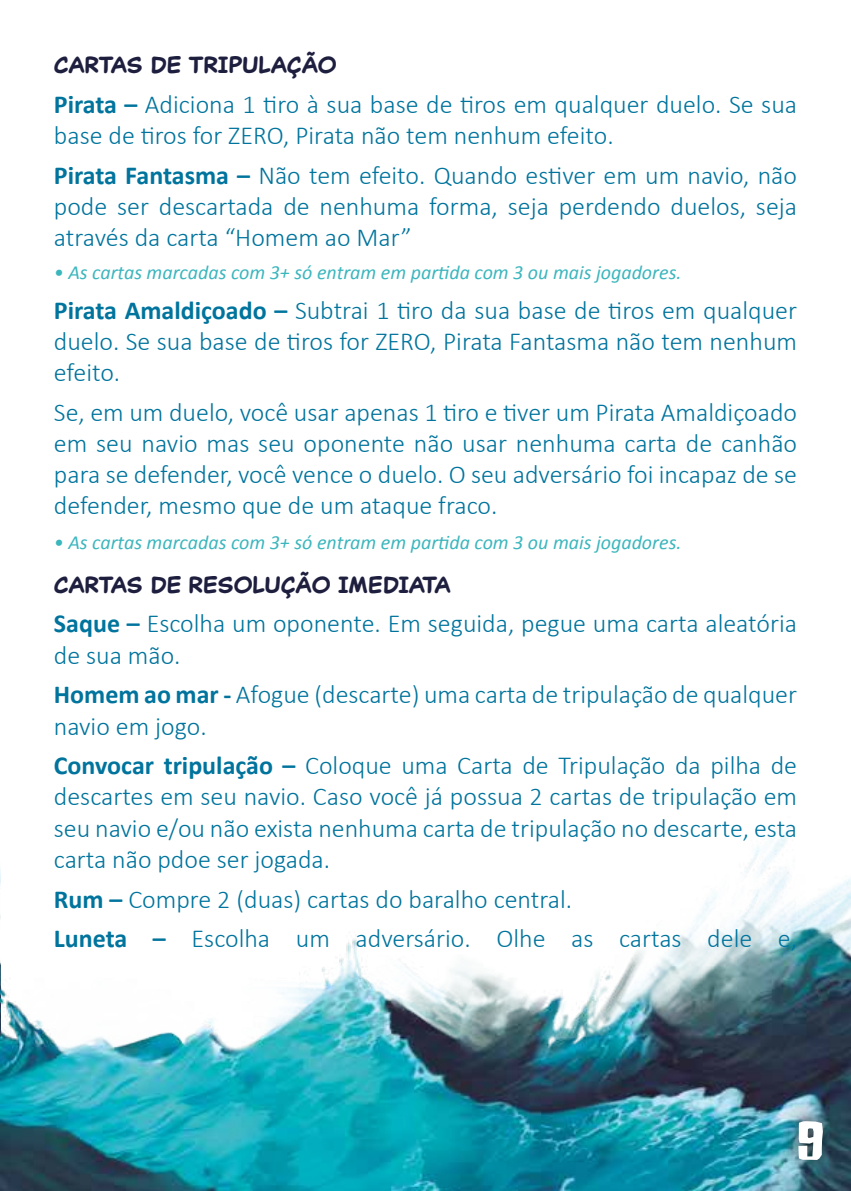
<style>
.page{position:relative;width:851px;height:1191px;background:#fff}
.page>*{position:absolute;margin:0;border:0;box-sizing:border-box;transform-origin:0 0}
.t1{font:52px "Armageda Wide";color:#fff}
.t2{font:300 26px/31.2px "Calibri";color:#00749d}
.t3{font:700 22px "Captain Comic Pro";color:#1e1e3f}
.t4{font:italic 20px "Calibri";color:#3bb6bd}
.s1{font-weight:700}
</style>
<div class="page">
<img style="left:0;top:833px;width:850px;height:358px">
<img style="left:779px;top:1102px;width:62px;height:76px">
<p class="t3" style="left:54px;top:48px;width:284px">CARTAS DE TRIPULAÇÃO</p>
<p class="t2" style="left:54px;top:88px;width:744px"><span class="s1">Pirata –</span> Adiciona 1 tiro à sua base de tiros em qualquer duelo. Se sua base de tiros for ZERO, Pirata não tem nenhum efeito.</p>
<p class="t2" style="left:54px;top:159px;width:744px;text-align:justify"><span class="s1">Pirata Fantasma –</span> Não tem efeito. Quando estiver em um navio, não pode ser descartada de nenhuma forma, seja perdendo duelos, seja através da carta “Homem ao Mar”</p>
<p class="t4" style="left:54px;top:258px;width:629px">• As cartas marcadas com 3+ só entram em partida com 3 ou mais jogadores.</p>
<p class="t2" style="left:54px;top:294px;width:744px;text-align:justify"><span class="s1">Pirata Amaldiçoado –</span> Subtrai 1 tiro da sua base de tiros em qualquer duelo. Se sua base de tiros for ZERO, Pirata Fantasma não tem nenhum efeito.</p>
<p class="t2" style="left:54px;top:396px;width:744px;text-align:justify">Se, em um duelo, você usar apenas 1 tiro e tiver um Pirata Amaldiçoado em seu navio mas seu oponente não usar nenhuma carta de canhão para se defender, você vence o duelo. O seu adversário foi incapaz de se defender, mesmo que de um ataque fraco.</p>
<p class="t4" style="left:54px;top:528px;width:629px">• As cartas marcadas com 3+ só entram em partida com 3 ou mais jogadores.</p>
<p class="t3" style="left:54px;top:568px;width:398px">CARTAS DE RESOLUÇÃO IMEDIATA</p>
<p class="t2" style="left:54px;top:608px;width:744px"><span class="s1">Saque –</span> Escolha um oponente. Em seguida, pegue uma carta aleatória de sua mão.</p>
<p class="t2" style="left:54px;top:679px;width:744px"><span class="s1">Homem ao mar -</span> Afogue (descarte) uma carta de tripulação de qualquer navio em jogo.</p>
<p class="t2" style="left:54px;top:749px;width:744px;text-align:justify"><span class="s1">Convocar tripulação –</span> Coloque uma Carta de Tripulação da pilha de descartes em seu navio. Caso você já possua 2 cartas de tripulação em seu navio e/ou não exista nenhuma carta de tripulação no descarte, esta carta não pdoe ser jogada.</p>
<p class="t2" style="left:54px;top:878px;width:744px;line-height:39.8px"><span class="s1">Rum –</span> Compre 2 (duas) cartas do baralho central.<br><span class="s1">Luneta –</span> Escolha um adversário. Olhe as cartas dele e,</p>
<h1 class="t1" style="left:796px;top:1111px;width:30px">9</h1>
</div>
